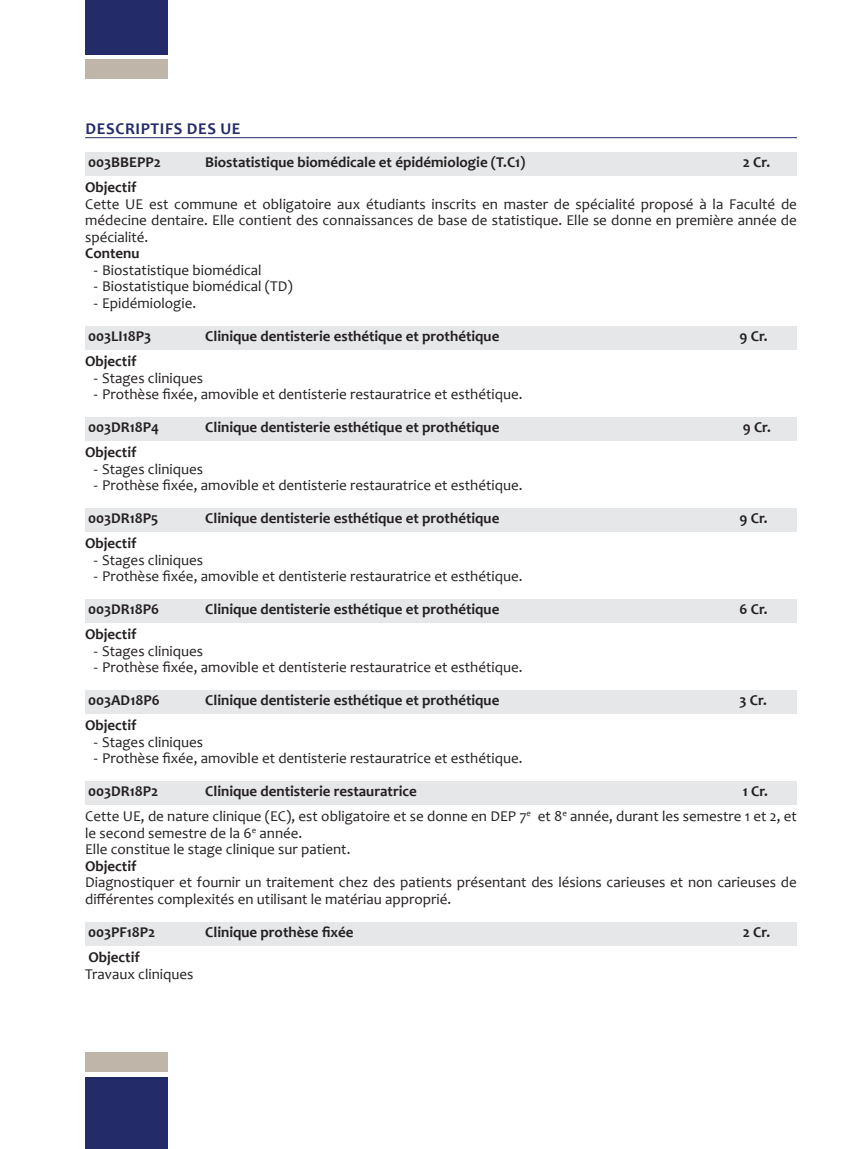
<style>
.page{position:relative;width:851px;height:1149px;background:#fff}
.page>*{position:absolute;margin:0;border:0;box-sizing:border-box;transform-origin:0 0}
.Title_Underline{font:700 16.5px "Candara";letter-spacing:.04em;color:#242b69}
.t1{font:15px/16.5px "Candara";color:#231f20}
.RSyll{font:700 15px "Candara";color:#231f20}
.s1{font-family:"Calibri"}
</style>
<div class="page">
<div style="left:85px;top:1076px;width:83px;height:72px;background:#242b69"></div>
<div style="left:85px;top:1051px;width:83px;height:19px;background:#bfb5a9"></div>
<div style="left:85px;top:60px;width:83px;height:19px;background:#bfb5a9"></div>
<div style="left:85px;top:0;width:83px;height:54px;background:#242b69"></div>
<hr style="left:85px;top:137px;width:711px;height:1px;background:#242b69">
<div style="left:85px;top:152px;width:711px;height:24px;background:#e6e7e9"></div>
<div style="left:85px;top:326px;width:711px;height:23px;background:#e6e7e9"></div>
<div style="left:85px;top:417px;width:711px;height:23px;background:#e6e7e9"></div>
<div style="left:85px;top:508px;width:711px;height:23px;background:#e6e7e9"></div>
<div style="left:85px;top:599px;width:711px;height:23px;background:#e6e7e9"></div>
<div style="left:85px;top:690px;width:711px;height:23px;background:#e6e7e9"></div>
<div style="left:85px;top:781px;width:711px;height:23px;background:#e6e7e9"></div>
<div style="left:85px;top:921px;width:711px;height:24px;background:#e6e7e9"></div>
<p class="Title_Underline" style="left:85px;top:119px;width:157px">DESCRIPTIFS DES UE</p>
<p class="RSyll" style="left:88px;top:153px;width:74px">003BBEPP2</p>
<p class="RSyll" style="left:205px;top:153px;width:322px">Biostatistique biomédicale et épidémiologie (T.C1)</p>
<p class="RSyll" style="left:742px;top:153px;width:29px">2 Cr.</p>
<p class="RSyll" style="left:85px;top:178px;width:53px">Objectif</p>
<p class="t1" style="left:85px;top:196px;width:713px;text-align:justify">Cette UE est commune et obligatoire aux étudiants inscrits en master de spécialité proposé à la Faculté de médecine dentaire. Elle contient des connaissances de base de statistique. Elle se donne en première année de spécialité.</p>
<p class="RSyll" style="left:85px;top:244px;width:56px">Contenu</p>
<p class="t1" style="left:94px;top:262px;width:169px"><span class="s1">-</span> Biostatistique biomédical</p>
<p class="t1" style="left:94px;top:278px;width:201px"><span class="s1">-</span> Biostatistique biomédical (TD)</p>
<p class="t1" style="left:94px;top:295px;width:104px"><span class="s1">-</span> Epidémiologie.</p>
<p class="RSyll" style="left:88px;top:327px;width:64px">003LI18P3</p>
<p class="RSyll" style="left:205px;top:327px;width:295px">Clinique dentisterie esthétique et prothétique</p>
<p class="RSyll" style="left:739px;top:327px;width:30px">9 Cr.</p>
<p class="RSyll" style="left:85px;top:352px;width:53px">Objectif</p>
<p class="t1" style="left:94px;top:369px;width:111px"><span class="s1">-</span> Stages cliniques</p>
<p class="t1" style="left:94px;top:386px;width:430px"><span class="s1">-</span> Prothèse fixée, amovible et dentisterie restauratrice et esthétique.</p>
<p class="RSyll" style="left:88px;top:418px;width:73px">003DR18P4</p>
<p class="RSyll" style="left:205px;top:418px;width:295px">Clinique dentisterie esthétique et prothétique</p>
<p class="RSyll" style="left:742px;top:418px;width:30px">9 Cr.</p>
<p class="RSyll" style="left:85px;top:443px;width:53px">Objectif</p>
<p class="t1" style="left:94px;top:460px;width:111px"><span class="s1">-</span> Stages cliniques</p>
<p class="t1" style="left:94px;top:477px;width:430px"><span class="s1">-</span> Prothèse fixée, amovible et dentisterie restauratrice et esthétique.</p>
<p class="RSyll" style="left:88px;top:509px;width:72px">003DR18P5</p>
<p class="RSyll" style="left:205px;top:509px;width:295px">Clinique dentisterie esthétique et prothétique</p>
<p class="RSyll" style="left:739px;top:509px;width:30px">9 Cr.</p>
<p class="RSyll" style="left:85px;top:534px;width:53px">Objectif</p>
<p class="t1" style="left:94px;top:551px;width:111px"><span class="s1">-</span> Stages cliniques</p>
<p class="t1" style="left:94px;top:568px;width:430px"><span class="s1">-</span> Prothèse fixée, amovible et dentisterie restauratrice et esthétique.</p>
<p class="RSyll" style="left:88px;top:600px;width:73px">003DR18P6</p>
<p class="RSyll" style="left:205px;top:600px;width:295px">Clinique dentisterie esthétique et prothétique</p>
<p class="RSyll" style="left:739px;top:600px;width:30px">6 Cr.</p>
<p class="RSyll" style="left:85px;top:625px;width:53px">Objectif</p>
<p class="t1" style="left:94px;top:642px;width:111px"><span class="s1">-</span> Stages cliniques</p>
<p class="t1" style="left:94px;top:659px;width:430px"><span class="s1">-</span> Prothèse fixée, amovible et dentisterie restauratrice et esthétique.</p>
<p class="RSyll" style="left:88px;top:691px;width:73px">003AD18P6</p>
<p class="RSyll" style="left:205px;top:691px;width:295px">Clinique dentisterie esthétique et prothétique</p>
<p class="RSyll" style="left:739px;top:691px;width:29px">3 Cr.</p>
<p class="RSyll" style="left:85px;top:716px;width:53px">Objectif</p>
<p class="t1" style="left:94px;top:733px;width:111px"><span class="s1">-</span> Stages cliniques</p>
<p class="t1" style="left:94px;top:750px;width:430px"><span class="s1">-</span> Prothèse fixée, amovible et dentisterie restauratrice et esthétique.</p>
<p class="RSyll" style="left:88px;top:782px;width:72px">003DR18P2</p>
<p class="RSyll" style="left:205px;top:782px;width:213px">Clinique dentisterie restauratrice</p>
<p class="RSyll" style="left:742px;top:782px;width:27px">1 Cr.</p>
<p class="t1" style="left:85px;top:808px;width:713px">Cette UE, de nature clinique (EC), est obligatoire et se donne en DEP 7<sup>e</sup> et 8<sup>e</sup> année, durant les semestre 1 et 2, et le second semestre de la 6<sup>e</sup> année.</p>
<p class="t1" style="left:85px;top:841px;width:267px">Elle constitue le stage clinique sur patient.</p>
<p class="RSyll" style="left:85px;top:856px;width:53px">Objectif</p>
<p class="t1" style="left:85px;top:874px;width:713px">Diagnostiquer et fournir un traitement chez des patients présentant des lésions carieuses et non carieuses de différentes complexités en utilisant le matériau approprié.</p>
<p class="RSyll" style="left:88px;top:922px;width:69px">003PF18P2</p>
<p class="RSyll" style="left:205px;top:922px;width:150px">Clinique prothèse fixée</p>
<p class="RSyll" style="left:742px;top:922px;width:29px">2 Cr.</p>
<p class="RSyll" style="left:88px;top:947px;width:53px">Objectif</p>
<p class="t1" style="left:85px;top:965px;width:110px">Travaux cliniques</p>
</div>
